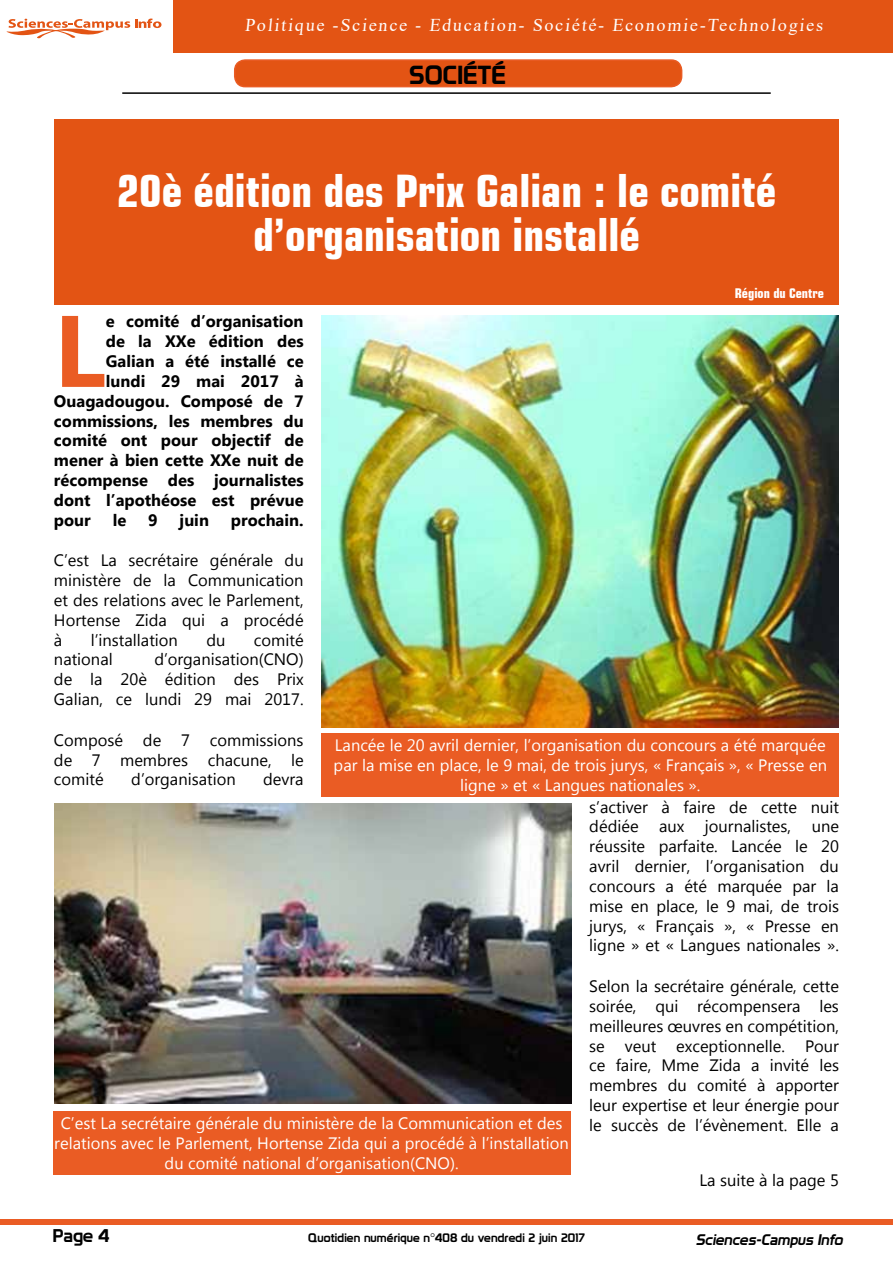
<style>
.page{position:relative;width:893px;height:1263px;background:#fff}
.page>*{position:absolute;margin:0;border:0;box-sizing:border-box;transform-origin:0 0}
.t1{font:700 101.4px "Myanmar Text";color:#ea5c24}
.t2{font:700 condensed 45px/43.5px "Square 721 BT";color:#fff;text-align:center}
.t3{font:25.5px "Prototype";color:#000}
.t4{font:18px "Times New Roman";color:#fff}
.t5{font:18px "Prototype";color:#000}
.t6{font:16.5px/19.8px "Myanmar Text";color:#000;text-align:justify}
.t7{font:16.5px/19.8px "Myanmar Text";color:#fff;text-align:center}
.t8{font:700 16.5px "Myanmar Text";color:#000}
.t9{font:italic 15px "Prototype";color:#000}
.t10{font:700 condensed 13.5px "Square 721 BT";color:#fff}
.t11{font:12px "Prototype";letter-spacing:.01em;color:#000}
</style>
<div class="page">
<div style="left:1px;top:1219px;width:892px;height:6px;background:#ea5c24"></div>
<svg style="left:6px;top:19px;width:155px;height:19px"></svg>
<div style="left:173px;top:0;width:720px;height:53px;background:#e35414"></div>
<hr style="left:122px;top:92px;width:649px;height:2px;background:#000">
<div style="left:235px;top:60px;width:447px;height:27px;background:#e35414;border-radius:10px"></div>
<div style="left:234px;top:59px;width:448px;height:28px;border:2px solid #ea5c24;border-radius:10px"></div>
<div style="left:54px;top:119px;width:785px;height:186px;background:#e35414"></div>
<img style="left:322px;top:315px;width:517px;height:412px">
<div style="left:322px;top:733px;width:517px;height:64px;background:#ea5c24"></div>
<img style="left:54px;top:804px;width:517px;height:299px">
<div style="left:53px;top:1111px;width:517px;height:64px;background:#ea5c24"></div>
<p class="t4" style="left:245px;top:12px;width:582px">Politique -Science - Education- Société- Economie-Technologies</p>
<h3 class="t3" style="left:409px;top:59px;width:98px">SOCIÉTÉ</h3>
<h2 class="t2" style="left:117px;top:169px;width:661px">20è édition des Prix Galian : le comité d’organisation installé</h2>
<p class="t10" style="left:735px;top:285px;width:91px">Région du Centre</p>
<h1 class="t1" style="left:54px;top:293px;width:53px">L</h1>
<p class="t8" style="left:106px;top:312px;width:199px">e comité d’organisation</p>
<p class="t8" style="left:106px;top:332px;width:199px">de la XXe édition des</p>
<p class="t8" style="left:106px;top:352px;width:199px">Galian a été installé ce</p>
<p class="t8" style="left:106px;top:372px;width:199px">lundi 29 mai 2017 à</p>
<p class="t8" style="left:54px;top:391px;width:251px">Ouagadougou. Composé de 7</p>
<p class="t8" style="left:54px;top:411px;width:251px">commissions, les membres du</p>
<p class="t8" style="left:54px;top:431px;width:251px">comité ont pour objectif de</p>
<p class="t8" style="left:54px;top:451px;width:251px">mener à bien cette XXe nuit de</p>
<p class="t8" style="left:54px;top:471px;width:251px">récompense des journalistes</p>
<p class="t8" style="left:54px;top:490px;width:251px">dont l’apothéose est prévue</p>
<p class="t8" style="left:54px;top:510px;width:38px">pour</p>
<p class="t8" style="left:113px;top:510px;width:15px">le</p>
<p class="t8" style="left:148px;top:510px;width:11px">9</p>
<p class="t8" style="left:180px;top:510px;width:31px">juin</p>
<p class="t8" style="left:231px;top:510px;width:74px">prochain.</p>
<p class="t6" style="left:54px;top:551px;width:251px">C’est La secrétaire générale du ministère de la Communication et des relations avec le Parlement, Hortense Zida qui a procédé à</p>
<p class="t6" style="left:91px;top:630px;width:89px">l’installation</p>
<p class="t6" style="left:206px;top:630px;width:21px">du</p>
<p class="t6" style="left:254px;top:630px;width:51px">comité</p>
<p class="t6" style="left:54px;top:650px;width:60px">national</p>
<p class="t6" style="left:54px;top:650px;width:251px;text-indent:100px">d’organisation(CNO) de la 20è édition des Prix Galian, ce lundi 29 mai 2017.</p>
<p class="t6" style="left:54px;top:730px;width:251px">Composé de 7 commissions de 7 membres chacune, le comité</p>
<p class="t6" style="left:131px;top:770px;width:106px">d’organisation</p>
<p class="t6" style="left:263px;top:770px;width:42px">devra</p>
<p class="t7" style="left:334px;top:735px;width:495px">Lancée le 20 avril dernier, l’organisation du concours a été marquée par la mise en place, le 9 mai, de trois jurys, « Français », « Presse en ligne » et « Langues nationales ».</p>
<p class="t7" style="left:54px;top:1113px;width:516px">C’est La secrétaire générale du ministère de la Communication et des relations avec le Parlement, Hortense Zida qui a procédé à l’installation du comité national d’organisation(CNO).</p>
<p class="t6" style="left:589px;top:797px;width:251px">s’activer à faire de cette nuit dédiée aux journalistes, une réussite parfaite. Lancée le 20 avril dernier, l’organisation du concours a été marquée par la mise en place, le 9 mai, de trois jurys, « Français », « Presse en ligne » et « Langues nationales ».</p>
<p class="t6" style="left:589px;top:976px;width:251px">Selon la secrétaire générale, cette soirée, qui récompensera les meilleures œuvres en compétition, se veut exceptionnelle. Pour ce faire, Mme Zida a invité les membres du comité à apporter leur expertise et leur énergie pour le succès de l’évènement. Elle a</p>
<p class="t6" style="left:699px;top:1171px;width:141px">La suite à la page 5</p>
<p class="t5" style="left:53px;top:1225px;width:58px">Page 4</p>
<p class="t11" style="left:308px;top:1230px;width:278px">Quotidien numérique n°408 du vendredi 2 juin 2017</p>
<p class="t9" style="left:696px;top:1231px;width:152px">Sciences-Campus Info</p>
</div>
